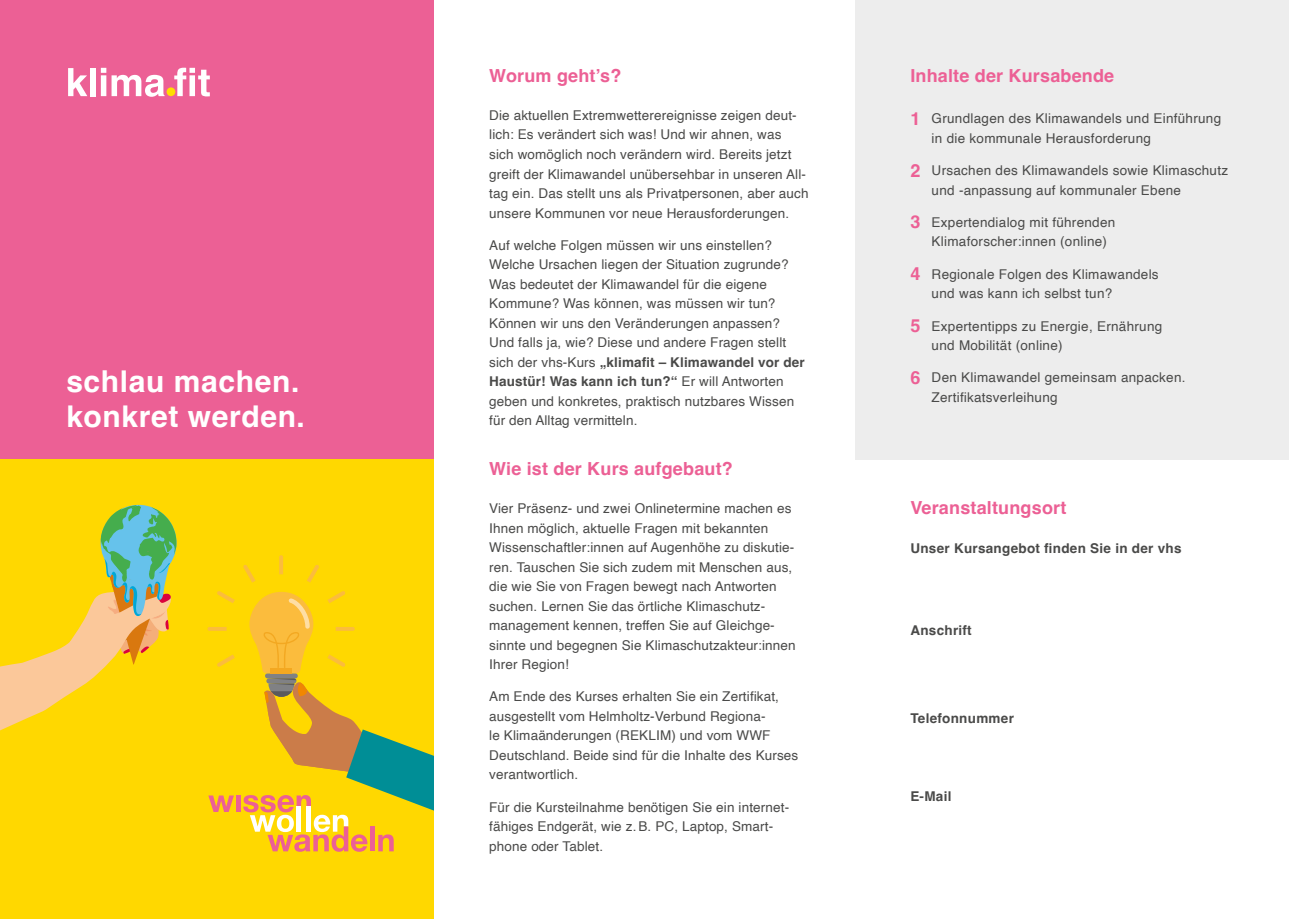
<style>
.page{position:relative;width:1289px;height:919px;background:#fff}
.page>*{position:absolute;margin:0;border:0;box-sizing:border-box;transform-origin:0 0}
.t1{font:700 30px/34.5px "Helvetica";letter-spacing:.02em;color:#fff}
.t2{font:700 18px "Helvetica";letter-spacing:.01em;color:#ec6095}
.t3{font:13.5px/19.5px "Helvetica";letter-spacing:.01em;color:#4a4a49}
.t4{font:700 13.5px "Helvetica";letter-spacing:.02em;color:#4a4a49}
.s1{font-weight:700}
.s2{font-weight:700;font-size:18px;color:#ec6095}
</style>
<div class="page">
<div style="left:0;top:0;width:434px;height:459px;background:#ec6095"></div>
<div style="left:0;top:459px;width:434px;height:459px;background:#ffd800"></div>
<svg style="left:208px;top:795px;width:26px;height:16px"></svg>
<hr style="left:236px;top:795px;width:4px;height:16px;background:#ec6095">
<svg style="left:68px;top:68px;width:19px;height:28px"></svg>
<div style="left:90px;top:68px;width:5px;height:28px;background:#fff"></div>
<svg style="left:101px;top:68px;width:64px;height:29px"></svg>
<svg style="left:174px;top:68px;width:36px;height:28px"></svg>
<div style="left:167px;top:87px;width:8px;height:9px;background:#fd0;border-radius:50%"></div>
<svg style="left:279px;top:555px;width:4px;height:19px"></svg>
<svg style="left:307px;top:565px;width:12px;height:17px"></svg>
<svg style="left:217px;top:591px;width:18px;height:12px"></svg>
<svg style="left:243px;top:565px;width:12px;height:17px"></svg>
<svg style="left:217px;top:654px;width:18px;height:12px"></svg>
<svg style="left:207px;top:627px;width:20px;height:3px"></svg>
<svg style="left:243px;top:591px;width:191px;height:260px"></svg>
<div style="left:855px;top:0;width:433px;height:459px;background:#ededed"></div>
<svg style="left:0;top:504px;width:177px;height:227px"></svg>
<h1 class="t1" style="left:66px;top:368px;width:240px">schlau machen. konkret werden.</h1>
<h2 class="t2" style="left:489px;top:64px;width:134px">Worum geht’s?</h2>
<h2 class="t2" style="left:910px;top:64px;width:205px">Inhalte der Kursabende</h2>
<p class="t3" style="left:489px;top:106px;width:321px">Die aktuellen Extremwetterereignisse zeigen deut&shy;lich: Es verändert sich was! Und wir ahnen, was sich womöglich noch verändern wird. Bereits jetzt greift der Klimawandel unübersehbar in unseren All&shy;tag ein. Das stellt uns als Privatpersonen, aber auch unsere Kommunen vor neue Herausforderungen.</p>
<p class="t3" style="left:489px;top:236px;width:317px">Auf welche Folgen müssen wir uns einstellen?<br>Welche Ursachen liegen der Situation zugrunde?<br>Was bedeutet der Klimawandel für die eigene Kommune? Was können, was müssen wir tun?<br>Können wir uns den Veränderungen anpassen?<br>Und falls ja, wie? Diese und andere Fragen stellt sich der vhs-Kurs <span class="s1">„klimafit – Klimawandel vor der Haustür! Was kann ich tun?“</span> Er will Antworten geben und konkretes, praktisch nutzbares Wissen für den Alltag vermitteln.</p>
<h2 class="t2" style="left:489px;top:457px;width:245px">Wie ist der Kurs aufgebaut?</h2>
<p class="t3" style="left:931px;top:109px;width:291px;text-indent:-21px"><span class="s2">1</span> Grundlagen des Klimawandels und Einführung in die kommunale Herausforderung</p>
<p class="t3" style="left:931px;top:161px;width:298px;text-indent:-21px"><span class="s2">2</span> Ursachen des Klimawandels sowie Klimaschutz und -anpassung auf kommunaler Ebene</p>
<p class="t3" style="left:931px;top:213px;width:185px;text-indent:-21px"><span class="s2">3</span> Expertendialog mit führenden<br>Klimaforscher:innen (online)</p>
<p class="t3" style="left:931px;top:264px;width:228px;text-indent:-21px"><span class="s2">4</span> Regionale Folgen des Klimawandels und was kann ich selbst tun?</p>
<p class="t3" style="left:931px;top:316px;width:232px;text-indent:-21px"><span class="s2">5</span> Expertentipps zu Energie, Ernährung und Mobilität (online)</p>
<p class="t3" style="left:931px;top:368px;width:255px;text-indent:-21px"><span class="s2">6</span> Den Klimawandel gemeinsam anpacken.<br>Zertifikatsverleihung</p>
<p class="t3" style="left:489px;top:499px;width:304px">Vier Präsenz- und zwei Onlinetermine machen es</p>
<h2 class="t2" style="left:910px;top:496px;width:157px">Veranstaltungsort</h2>
<p class="t3" style="left:489px;top:518px;width:308px">Ihnen möglich, aktuelle Fragen mit bekannten Wissenschaftler:innen auf Augenhöhe zu diskutie&shy;ren. Tauschen Sie sich zudem mit Menschen aus, die wie Sie von Fragen bewegt nach Antworten suchen. Lernen Sie das örtliche Klimaschutz&shy;management kennen, treffen Sie auf Gleichge&shy;sinnte und begegnen Sie Klimaschutzakteur:innen Ihrer Region!</p>
<p class="t3" style="left:489px;top:687px;width:311px">Am Ende des Kurses erhalten Sie ein Zertifikat, ausgestellt vom Helmholtz-Verbund Regiona-<br>le Klimaänderungen (REKLIM) und vom WWF Deutschland. Beide sind für die Inhalte des Kurses verantwortlich.</p>
<p class="t3" style="left:489px;top:797px;width:300px">Für die Kursteilnahme benötigen Sie ein internet&shy;fähiges Endgerät, wie z.B. PC, Laptop, Smart&shy;phone oder Tablet.</p>
<p class="t4" style="left:910px;top:540px;width:273px">Unser Kursangebot finden Sie in der vhs</p>
<p class="t4" style="left:910px;top:622px;width:63px">Anschrift</p>
<p class="t4" style="left:910px;top:710px;width:105px">Telefonnummer</p>
<p class="t4" style="left:910px;top:787px;width:43px">E-Mail</p>
</div>
